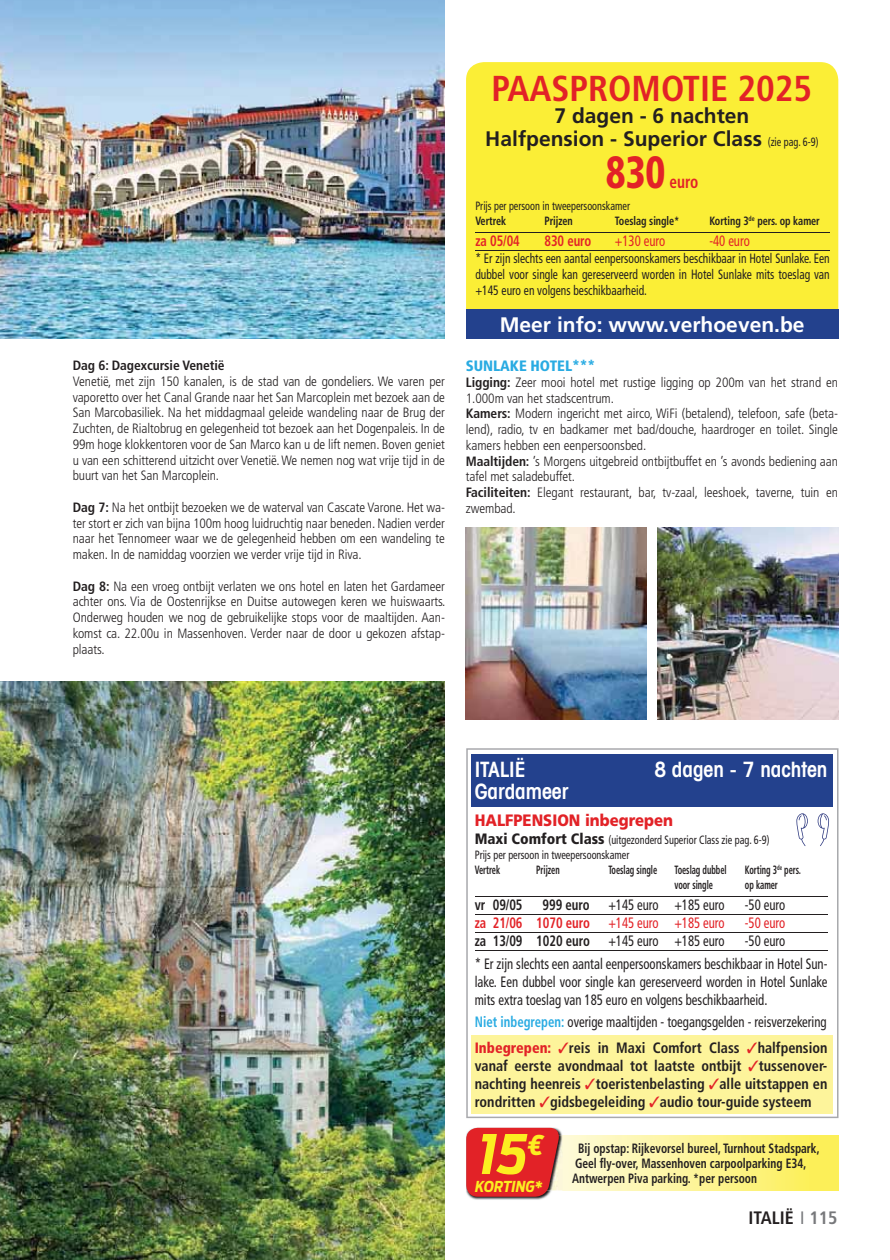
<style>
.page{position:relative;width:890px;height:1260px;background:#fff}
.page>*{position:absolute;margin:0;border:0;box-sizing:border-box;transform-origin:0 0}
.t1{font:italic 700 condensed 54px "Ford Antenna";color:#fcee21}
.t2{font:900 condensed 45px "Frutiger LT Std";color:#e22227;scale:.85 1}
.t3{font:700 condensed 36px "Frutiger LT Std";color:#e22227}
.t4{font:italic 700 condensed 27px "Ford Antenna";color:#fcee21}
.t5{font:700 21px/22.5px "Frutiger LT Std";color:#231f20;text-align:center}
.t6{font:600 condensed 21px "Avant Garde IT Cby BT";color:#fff}
.t7{font:700 21px "Frutiger LT Std";color:#fff}
.t8{font:700 condensed 18px "Frutiger LT Std";color:#231f20}
.t9{font:700 condensed 18px "Frutiger LT Std";color:#e22227;scale:.85 1}
.t10{font:900 16.5px "Frutiger LT Std";color:#e22227;scale:.9 1}
.t11{font:condensed 15px/22.5px "Frutiger LT Std";color:#231f20;scale:.85 1}
.t12{font:700 condensed 15px/18px "Frutiger LT Std";color:#231f20;text-align:justify;scale:.95 1}
.t13{font:condensed 15px "Frutiger LT Std";letter-spacing:-.005em;color:#e22227;scale:.85 1}
.t14{font:900 condensed 15px "Frutiger LT Std";letter-spacing:-.005em;color:#29abe2}
.t15{font:700 condensed 15px "Frutiger LT Std";letter-spacing:-.005em;color:#e22227;scale:.85 1}
.t16{font:italic 700 condensed 15px "Ford Antenna";color:#fcee21}
.t17{font:700 condensed 15px "Frutiger LT Std";color:#231f20;scale:.85 1}
.t18{font:300 condensed 13.5px/15.8px "Frutiger LT Std";letter-spacing:-.005em;color:#231f20;text-align:justify}
.t19{font:condensed 13.5px/16.2px "Frutiger LT Std";color:#231f20;text-align:justify;scale:.85 1}
.t20{font:700 condensed 13.5px/15px "Frutiger LT Std";color:#231f20;scale:.85 1}
.t21{font:700 condensed 13.5px "Frutiger LT Std";color:#231f20}
.t22{font:condensed 12px/15px "Frutiger LT Std";color:#231f20;scale:.85 1}
.t23{font:700 condensed 12px "Frutiger LT Std";letter-spacing:-.005em;color:#231f20;scale:.7 1}
.t24{font:700 condensed 12px "Frutiger LT Std";letter-spacing:-.005em;color:#231f20;scale:.85 1}
.s1{font-weight:700}
.s2{font-weight:400;font-stretch:condensed;font-size:12px}
.s3{font-weight:900;font-size:15px}
.s4{font-weight:700;color:#29abe2}
.s5{font-weight:900;color:#e22227}
.s6{font-weight:400;color:#77787b}
.s7{color:#77787b}
</style>
<div class="page">
<img style="left:0;top:681px;width:445px;height:578px">
<img style="left:0;top:0;width:445px;height:338px">
<img style="left:466px;top:527px;width:180px;height:192px">
<img style="left:657px;top:527px;width:181px;height:192px">
<div style="left:466px;top:62px;width:372px;height:247px;background:#fbee36"></div>
<div style="left:466px;top:309px;width:372px;height:29px;background:#23418d"></div>
<hr style="left:475px;top:232px;width:354px;height:1px;background:#231f20">
<hr style="left:475px;top:250px;width:354px;height:1px;background:#231f20">
<svg style="left:466px;top:748px;width:372px;height:370px"></svg>
<div style="left:471px;top:1035px;width:362px;height:78px;background:#fdf49b"></div>
<div style="left:471px;top:753px;width:362px;height:53px;background:#23418d"></div>
<hr style="left:475px;top:896px;width:352px;height:1px;background:#231f20">
<hr style="left:475px;top:914px;width:352px;height:1px;background:#231f20">
<hr style="left:475px;top:932px;width:352px;height:1px;background:#231f20">
<hr style="left:475px;top:950px;width:352px;height:1px;background:#231f20">
<div style="left:562px;top:1135px;width:276px;height:55px;background:linear-gradient(to right,#fefadb,#fcee50)"></div>
<img style="left:469px;top:1132px;width:93px;height:68px">
<svg style="left:466px;top:1127px;width:95px;height:69px;background:#de3235"></svg>
<svg style="left:796px;top:813px;width:11px;height:33px"></svg>
<svg style="left:817px;top:813px;width:12px;height:33px"></svg>
<p class="t21" style="left:73px;top:359px;width:153px">Dag 6: Dagexcursie Venetië</p>
<p class="t18" style="left:73px;top:374px;width:374px">Venetië, met zijn 150 kanalen, is de stad van de gondeliers. We varen per vaporetto over het Canal Grande naar het San Marcoplein met bezoek aan de San Marcobasiliek. Na het middagmaal geleide wandeling naar de Brug der Zuchten, de Rialtobrug en gelegenheid tot bezoek aan het Dogenpaleis. In de 99m hoge klokkentoren voor de San Marco kan u de lift nemen. Boven geniet u van een schitterend uitzicht over Venetië. We nemen nog wat vrije tijd in de buurt van het San Marcoplein.</p>
<p class="t18" style="left:73px;top:500px;width:374px"><span class="s1">Dag 7:</span> Na het ontbijt bezoeken we de waterval van Cascate Varone. Het wa&shy;ter stort er zich van bijna 100m hoog luidruchtig naar beneden. Nadien verder naar het Tennomeer waar we de gelegenheid hebben om een wandeling te maken. In de namiddag voorzien we verder vrije tijd in Riva.</p>
<p class="t18" style="left:73px;top:579px;width:374px"><span class="s1">Dag 8:</span> Na een vroeg ontbijt verlaten we ons hotel en laten het Gardameer achter ons. Via de Oostenrijkse en Duitse autowegen keren we huiswaarts.<br>Onderweg houden we nog de gebruikelijke stops voor de maaltijden. Aan&shy;komst ca. 22.00u in Massenhoven. Verder naar de door u gekozen afstap&shy;plaats.</p>
<h3 class="t3" style="left:491px;top:71px;width:322px">PAASPROMOTIE 2025</h3>
<h3 class="t5" style="left:485px;top:106px;width:335px">7 dagen - 6 nachten<br>Halfpension - Superior Class <span class="s2">(zie pag. 6-9)</span></h3>
<h2 class="t2" style="left:605px;top:151px;width:72px">830</h2>
<h3 class="t9" style="left:669px;top:173px;width:36px">euro</h3>
<p class="t22" style="left:475px;top:199px;width:183px">Prijs per persoon in tweepersoonskamer</p>
<p class="t24" style="left:475px;top:215px;width:38px">Vertrek</p>
<p class="t24" style="left:544px;top:215px;width:35px">Prijzen</p>
<p class="t24" style="left:615px;top:215px;width:77px">Toeslag single*</p>
<p class="t24" style="left:709px;top:215px;width:131px">Korting 3<sup>de</sup> pers. op kamer</p>
<p class="t15" style="left:475px;top:234px;width:54px">za 05/04</p>
<p class="t15" style="left:544px;top:234px;width:57px">830 euro</p>
<p class="t13" style="left:615px;top:234px;width:61px">+130 euro</p>
<p class="t13" style="left:709px;top:234px;width:49px">-40 euro</p>
<p class="t19" style="left:475px;top:250px;width:418px">* Er zijn slechts een aantal eenpersoonskamers beschikbaar in Hotel Sunlake. Een dubbel voor single kan gereserveerd worden in Hotel Sunlake mits toeslag van +145 euro en volgens beschikbaarheid.</p>
<h3 class="t7" style="left:500px;top:314px;width:306px">Meer info: www.verhoeven.be</h3>
<p class="t14" style="left:466px;top:358px;width:131px">SUNLAKE HOTEL***</p>
<p class="t18" style="left:466px;top:375px;width:374px;text-align:left"><span class="s1">Ligging:</span> Zeer mooi hotel met rustige ligging op 200m van het strand en 1.000m van het stadscentrum.<br><span class="s1">Kamers:</span> Modern ingericht met airco, WiFi (betalend), telefoon, safe (beta&shy;lend), radio, tv en badkamer met bad/douche, haardroger en toilet. Single kamers hebben een eenpersoonsbed.<br><span class="s1">Maaltijden:</span> ’s Morgens uitgebreid ontbijtbuffet en ’s avonds bediening aan tafel met saladebuffet.<br><span class="s1">Faciliteiten:</span> Elegant restaurant, bar, tv-zaal, leeshoek, taverne, tuin en zwembad.</p>
<h3 class="t6" style="left:475px;top:759px;width:52px">ITALIË</h3>
<h3 class="t6" style="left:654px;top:759px;width:175px">8 dagen - 7 nachten</h3>
<h3 class="t6" style="left:475px;top:781px;width:95px">Gardameer</h3>
<p class="t10" style="left:475px;top:812px;width:222px">HALFPENSION inbegrepen</p>
<p class="t22" style="left:475px;top:833px;width:348px"><span class="s3">Maxi Comfort Class</span> (uitgezonderd Superior Class zie pag. 6-9)<br>Prijs per persoon in tweepersoonskamer</p>
<p class="t23" style="left:475px;top:864px;width:38px">Vertrek</p>
<p class="t23" style="left:536px;top:864px;width:35px">Prijzen</p>
<p class="t23" style="left:608px;top:864px;width:71px">Toeslag single</p>
<p class="t23" style="left:674px;top:864px;width:76px">Toeslag dubbel</p>
<p class="t23" style="left:745px;top:864px;width:82px">Korting 3<sup>de</sup> pers.</p>
<p class="t23" style="left:674px;top:879px;width:57px">voor single</p>
<p class="t23" style="left:745px;top:879px;width:49px">op kamer</p>
<p class="t17" style="left:475px;top:897px;width:58px">vr 09/05</p>
<p class="t11" style="left:542px;top:894px;width:216px"><span class="s1">999 euro</span> +145 euro +185 euro</p>
<p class="t11" style="left:745px;top:894px;width:49px">-50 euro</p>
<p class="t13" style="left:475px;top:915px;width:295px"><span class="s1">za 21/06 1070 euro</span> +145 euro +185 euro</p>
<p class="t13" style="left:745px;top:915px;width:49px">-50 euro</p>
<p class="t11" style="left:475px;top:930px;width:295px"><span class="s1">za 13/09 1020 euro</span> +145 euro +185 euro</p>
<p class="t11" style="left:475px;top:930px;width:416px;text-indent:270px">-50 euro<br>* Er zijn slechts een aantal eenpersoonskamers beschikbaar in Hotel Sun-</p>
<p class="t11" style="left:475px;top:973px;width:416px;line-height:18px">lake. Een dubbel voor single kan gereserveerd worden in Hotel Sunlake mits extra toeslag van 185 euro en volgens beschikbaarheid.</p>
<p class="t11" style="left:475px;top:1010px;width:416px;line-height:25.5px"><span class="s4">Niet inbegrepen:</span> overige maaltijden - toegangsgelden - reisverzekering<br><span class="s5">Inbegrepen:</span> <span class="s1">reis in Maxi Comfort Class halfpension</span></p>
<p class="t12" style="left:475px;top:1057px;width:373px">vanaf eerste avondmaal tot laatste ontbijt tussenover&shy;nachting heenreis toeristenbelasting alle uitstappen en rondritten gidsbegeleiding audio tour-guide systeem</p>
<p class="t20" style="left:575px;top:1141px;width:289px">Bij opstap: Rijkevorsel bureel, Turnhout Stadspark,<br>Geel fly-over, Massenhoven carpoolparking E34,</p>
<h1 class="t1" style="left:478px;top:1123px;width:51px">15</h1>
<h3 class="t4" style="left:527px;top:1129px;width:18px">€</h3>
<p class="t16" style="left:475px;top:1178px;width:69px">KORTING*</p>
<p class="t20" style="left:572px;top:1171px;width:219px">Antwerpen Piva parking. *per persoon</p>
<h3 class="t8" style="left:748px;top:1209px;width:90px">ITALIË <span class="s6">I</span> <span class="s7">115</span></h3>
</div>
